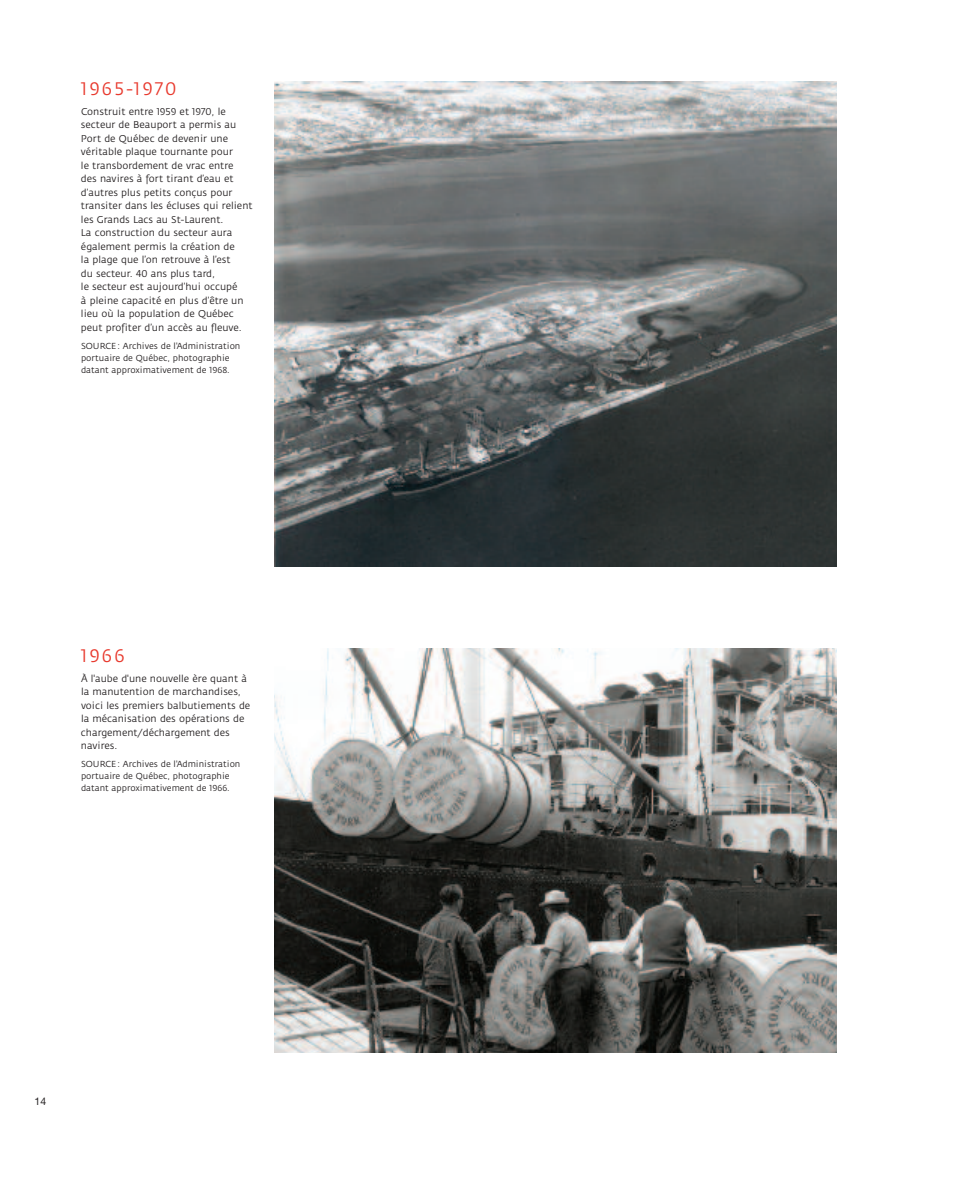
<style>
.page{position:relative;width:972px;height:1188px;background:#fff}
.page>*{position:absolute;margin:0;border:0;box-sizing:border-box;transform-origin:0 0}
.t1{font:18px "Fedra Sans";letter-spacing:.125em;color:#e8392d}
.t2{font:10.5px "Helvetica Neue";color:#231f20}
.t3{font:9.75px/13.5px "Fedra Sans";color:#231f20}
.t4{font:8.7px/12px "Fedra Sans";color:#231f20}
</style>
<div class="page">
<img style="left:274px;top:81px;width:563px;height:486px">
<img style="left:274px;top:648px;width:563px;height:405px">
<h1 class="t1" style="left:81px;top:81px;width:97px">1965-1970</h1>
<p class="t3" style="left:81px;top:105px;width:173px">Construit entre 1959 et 1970, le secteur de Beauport a permis au<br>Port de Québec de devenir une véritable plaque tournante pour<br>le transbordement de vrac entre<br>des navires à fort tirant d’eau et d’autres plus petits conçus pour transiter dans les écluses qui relient les Grands Lacs au St-Laurent.<br>La construction du secteur aura également permis la création de<br>la plage que l’on retrouve à l’est<br>du secteur. 40 ans plus tard,<br>le secteur est aujourd’hui occupé<br>à pleine capacité en plus d’être un lieu où la population de Québec peut profiter d’un accès au fleuve.</p>
<p class="t4" style="left:81px;top:340px;width:161px">SOURCE : Archives de l'Administration portuaire de Québec, photographie datant approximativement de 1968.</p>
<h1 class="t1" style="left:81px;top:648px;width:46px">1966</h1>
<p class="t3" style="left:81px;top:672px;width:171px">À l'aube d'une nouvelle ère quant à la manutention de marchandises, voici les premiers balbutiements de la mécanisation des opérations de chargement/déchargement des navires.</p>
<p class="t4" style="left:81px;top:759px;width:161px">SOURCE : Archives de l'Administration portuaire de Québec, photographie datant approximativement de 1966.</p>
<p class="t2" style="left:35px;top:1097px;width:13px">14</p>
</div>
